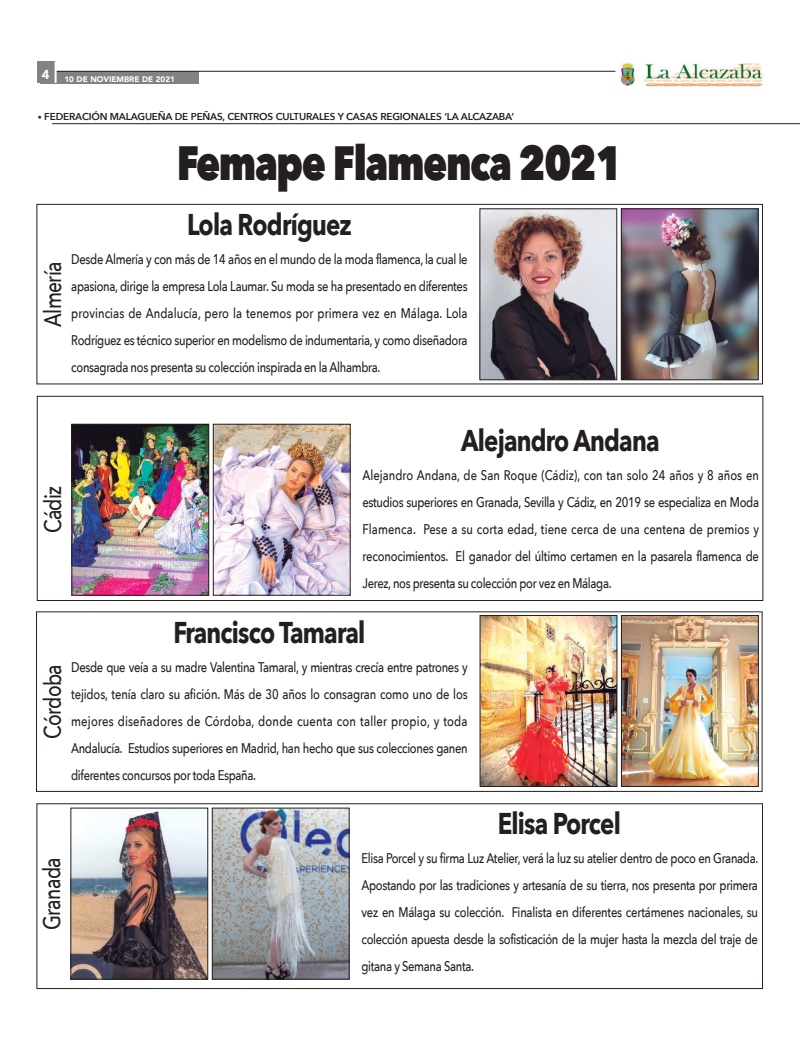
<style>
.page{position:relative;width:800px;height:1049px;background:#fff}
.page>*{position:absolute;margin:0;border:0;box-sizing:border-box;transform-origin:0 0}
.t1{font:800 48px "Avenir Next";letter-spacing:-.035em;color:#231f20;scale:.8 1}
.t2{font:700 30px "Avenir Next";letter-spacing:-.03em;color:#231f20;scale:.8 1}
.t3{font:500 24px "Avenir Next";letter-spacing:-.035em;color:#231f20;scale:.8 1}
.t4{font:500 14px/27px "Avenir Next";letter-spacing:-.03em;color:#231f20;text-align:justify;scale:.8 1}
.t5{font:600 10px "Avenir Next";letter-spacing:-.02em;color:#231f20}
.t6{font:900 8px "Avenir";color:#fff}
.s1{font-family:"Avenir";font-weight:400;font-size:8px}
</style>
<div class="page">
<img style="left:619px;top:61px;width:144px;height:26px">
<div style="left:41px;top:71px;width:158px;height:13px;background:#808285"></div>
<hr style="left:56px;top:71px;width:559px;height:1px;background:#231f20">
<div style="left:37px;top:61px;width:18px;height:22px;background:#808285"></div>
<hr style="left:55px;top:61px;width:2px;height:22px;background:#fff">
<hr style="left:52px;top:123px;width:747px;height:1px;background:#231f20">
<div style="left:37px;top:204px;width:725px;height:180px;border:1px solid #231f20"></div>
<div style="left:37px;top:396px;width:726px;height:205px;border:1px solid #231f20"></div>
<div style="left:36px;top:611px;width:726px;height:181px;border:1px solid #231f20"></div>
<div style="left:37px;top:803px;width:725px;height:186px;border:1px solid #231f20"></div>
<img style="left:481px;top:617px;width:134px;height:168px">
<div style="left:479px;top:615px;width:138px;height:172px;border:1px solid #231f20"></div>
<img style="left:623px;top:617px;width:133px;height:168px">
<div style="left:621px;top:615px;width:137px;height:172px;border:1px solid #231f20"></div>
<img style="left:73px;top:810px;width:133px;height:167px">
<div style="left:71px;top:808px;width:137px;height:171px;border:1px solid #231f20"></div>
<img style="left:214px;top:810px;width:133px;height:167px">
<div style="left:212px;top:808px;width:137px;height:171px;border:1px solid #231f20"></div>
<img style="left:74px;top:426px;width:133px;height:167px">
<div style="left:72px;top:424px;width:137px;height:171px;border:1px solid #231f20"></div>
<img style="left:215px;top:426px;width:133px;height:167px">
<div style="left:213px;top:424px;width:137px;height:171px;border:1px solid #231f20"></div>
<img style="left:481px;top:211px;width:134px;height:167px">
<div style="left:479px;top:209px;width:138px;height:171px;border:1px solid #231f20"></div>
<img style="left:623px;top:211px;width:133px;height:167px">
<div style="left:621px;top:209px;width:137px;height:171px;border:1px solid #231f20"></div>
<p class="t6" style="left:42px;top:74px;width:134px"><sup>4</sup> 10 DE NOVIEMBRE DE 2021</p>
<p class="t5" style="left:38px;top:110px;width:477px"><span class="s1">•</span> FEDERACIÓN MALAGUEÑA DE PEÑAS, CENTROS CULTURALES Y CASAS REGIONALES ‘LA ALCAZABA’</p>
<h1 class="t1" style="left:177px;top:132px;width:558px">Femape Flamenca 2021</h1>
<h3 class="t3" style="left:37px;top:327px;width:84px;rotate:-90deg">Almería</h3>
<h2 class="t2" style="left:187px;top:205px;width:207px">Lola Rodríguez</h2>
<p class="t4" style="left:71px;top:246px;width:497px">Desde Almería y con más de 14 años en el mundo de la moda flamenca, la cual le apasiona, dirige la empresa Lola Laumar. Su moda se ha presentado en diferentes provincias de Andalucía, pero la tenemos por primera vez en Málaga. Lola Rodríguez es técnico superior en modelismo de indumentaria, y como diseñadora consagrada nos presenta su colección inspirada en la Alhambra.</p>
<h3 class="t3" style="left:37px;top:533px;width:61px;rotate:-90deg">Cádiz</h3>
<h2 class="t2" style="left:461px;top:421px;width:250px">Alejandro Andana</h2>
<p class="t4" style="left:362px;top:462px;width:497px">Alejandro Andana, de San Roque (Cádiz), con tan solo 24 años y 8 años en estudios superiores en Granada, Sevilla y Cádiz, en 2019 se especializa en Moda Flamenca. Pese a su corta edad, tiene cerca de una centena de premios y reconocimientos. El ganador del último certamen en la pasarela flamenca de Jerez, nos presenta su colección por vez en Málaga.</p>
<h3 class="t3" style="left:37px;top:739px;width:95px;rotate:-90deg">Córdoba</h3>
<h2 class="t2" style="left:173px;top:613px;width:241px">Francisco Tamaral</h2>
<p class="t4" style="left:71px;top:653px;width:497px">Desde que veía a su madre Valentina Tamaral, y mientras crecía entre patrones y tejidos, tenía claro su afición. Más de 30 años lo consagran como uno de los mejores diseñadores de Córdoba, donde cuenta con taller propio, y toda Andalucía. Estudios superiores en Madrid, han hecho que sus colecciones ganen diferentes concursos por toda España.</p>
<h3 class="t3" style="left:36px;top:930px;width:93px;rotate:-90deg">Granada</h3>
<h2 class="t2" style="left:497px;top:804px;width:155px">Elisa Porcel</h2>
<p class="t4" style="left:361px;top:845px;width:497px">Elisa Porcel y su firma Luz Atelier, verá la luz su atelier dentro de poco en Granada.<br>Apostando por las tradiciones y artesanía de su tierra, nos presenta por primera vez en Málaga su colección. Finalista en diferentes certámenes nacionales, su colección apuesta desde la sofisticación de la mujer hasta la mezcla del traje de gitana y Semana Santa.</p>
</div>
